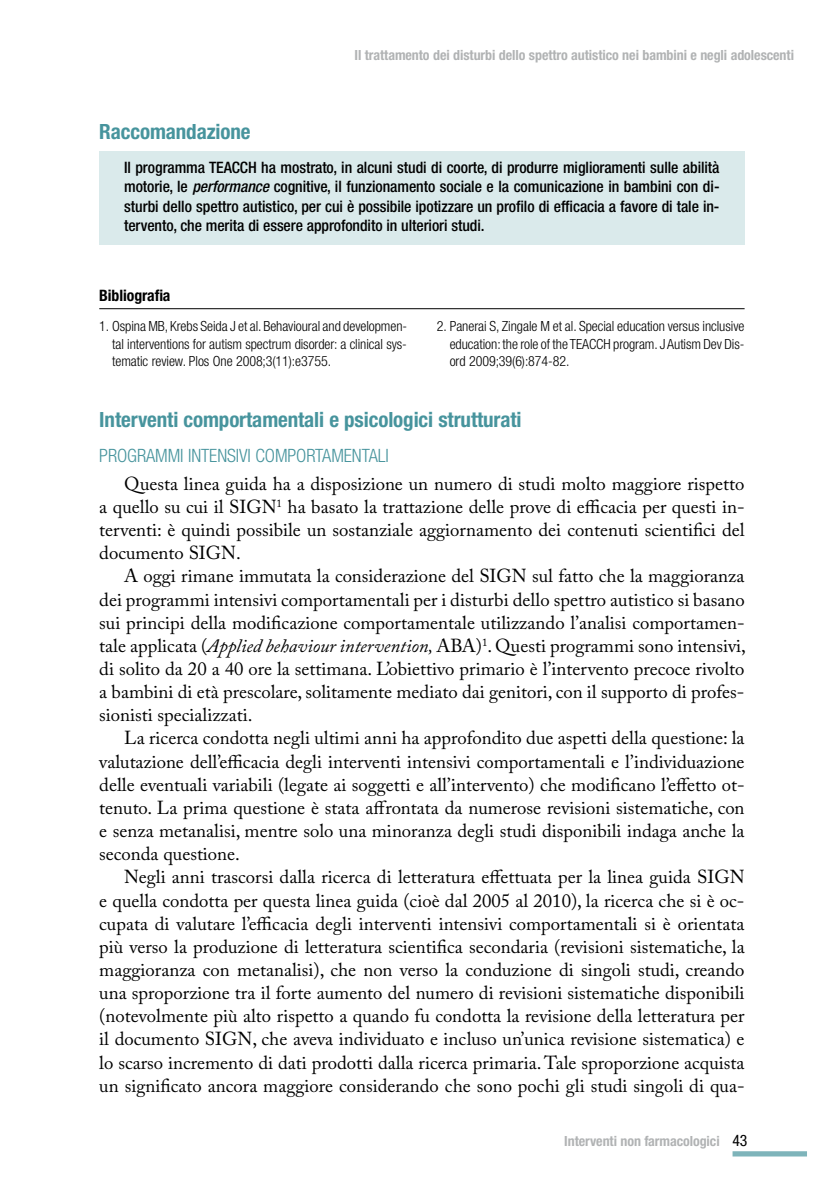
<style>
.page{position:relative;width:829px;height:1191px;background:#fff}
.page>*{position:absolute;margin:0;border:0;box-sizing:border-box;transform-origin:0 0}
.t1{font:700 condensed 21px "Helvetica Neue LT Std";letter-spacing:-.005em;color:#47949d}
.t2{font:18.72px/23.1px "Adobe Caslon Pro";color:#000;text-align:justify}
.t3{font:300 condensed 18.38px "Helvetica Neue LT Std";color:#47949d}
.t4{font:500 condensed 15.75px/19.2px "Helvetica Neue LT Std";letter-spacing:-.005em;color:#000;text-align:justify}
.t5{font:700 condensed 15.75px "Helvetica Neue LT Std";letter-spacing:-.005em;color:#000}
.t6{font:condensed 15.75px "Helvetica Neue LT Std";color:#000}
.t7{font:300 condensed 14px/17.5px "Helvetica Neue LT Std";letter-spacing:-.005em;color:#000;text-align:justify}
.t8{font:700 condensed 14px "Helvetica Neue LT Std";letter-spacing:-.005em;color:#b1b3b4}
.s1{font-style:italic}
</style>
<div class="page">
<div style="left:732px;top:1151px;width:74px;height:5px;background:#7eb4ba"></div>
<div style="left:99px;top:151px;width:645px;height:94px;background:#daeaeb"></div>
<hr style="left:99px;top:308px;width:645px;height:1px;background:#000">
<p class="t8" style="left:354px;top:46px;width:441px">Il trattamento dei disturbi dello spettro autistico nei bambini e negli adolescenti</p>
<p class="t1" style="left:99px;top:119px;width:153px">Raccomandazione</p>
<p class="t4" style="left:124px;top:158px;width:597px">Il programma TEACCH ha mostrato, in alcuni studi di coorte, di produrre miglioramenti sulle abilità motorie, le <span class="s1">performance</span> cognitive, il funzionamento sociale e la comunicazione in bambini con di&shy;sturbi dello spettro autistico, per cui è possibile ipotizzare un profilo di efficacia a favore di tale in&shy;tervento, che merita di essere approfondito in ulteriori studi.</p>
<p class="t5" style="left:99px;top:286px;width:73px">Bibliografia</p>
<p class="t7" style="left:112px;top:317px;width:296px;text-indent:-13px">1. Ospina MB, Krebs Seida J et al. Behavioural and developmen&shy;tal interventions for autism spectrum disorder: a clinical sys&shy;tematic review. Plos One 2008;3(11):e3755.</p>
<p class="t7" style="left:449px;top:317px;width:296px;text-indent:-13px">2. Panerai S, Zingale M et al. Special education versus inclusive education: the role of the TEACCH program. J Autism Dev Dis&shy;ord 2009;39(6):874-82.</p>
<p class="t1" style="left:99px;top:407px;width:424px">Interventi comportamentali e psicologici strutturati</p>
<p class="t3" style="left:99px;top:445px;width:19px">Programmi</p>
<p class="t3" style="left:188px;top:445px;width:8px">intensi</p>
<p class="t3" style="left:239px;top:445px;width:27px">vi comportamentali</p>
<p class="t2" style="left:99px;top:472px;width:646px;text-indent:25px">Questa linea guida ha a disposizione un numero di studi molto maggiore rispetto a quello su cui il SIGN<sup>1</sup> ha basato la trattazione delle prove di efficacia per questi in&shy;terventi: è quindi possibile un sostanziale aggiornamento dei contenuti scientifici del documento SIGN.</p>
<p class="t2" style="left:99px;top:564px;width:648px;text-indent:25px">A oggi rimane immutata la considerazione del SIGN sul fatto che la maggioranza dei programmi intensivi comportamentali per i disturbi dello spettro autistico si basano sui principi della modificazione comportamentale utilizzando l’analisi comportamen&shy;tale applicata (<span class="s1">Applied behaviour intervention,</span> ABA)<sup>1</sup>. Questi programmi sono intensivi, di solito da 20 a 40 ore la settimana. L’obiettivo primario è l’intervento precoce rivolto a bambini di età prescolare, solitamente mediato dai genitori, con il supporto di profes&shy;sionisti specializzati.</p>
<p class="t2" style="left:99px;top:726px;width:646px;text-indent:25px">La ricerca condotta negli ultimi anni ha approfondito due aspetti della questione: la valutazione dell’efficacia degli interventi intensivi comportamentali e l’individuazione delle eventuali variabili (legate ai soggetti e all’intervento) che modificano l’effetto ot&shy;tenuto. La prima questione è stata affrontata da numerose revisioni sistematiche, con e senza metanalisi, mentre solo una minoranza degli studi disponibili indaga anche la seconda questione.</p>
<p class="t2" style="left:99px;top:865px;width:646px;text-indent:25px">Negli anni trascorsi dalla ricerca di letteratura effettuata per la linea guida SIGN e quella condotta per questa linea guida (cioè dal 2005 al 2010), la ricerca che si è oc&shy;cupata di valutare l’efficacia degli interventi intensivi comportamentali si è orientata più verso la produzione di letteratura scientifica secondaria (revisioni sistematiche, la maggioranza con metanalisi), che non verso la conduzione di singoli studi, creando una sproporzione tra il forte aumento del numero di revisioni sistematiche disponibili (notevolmente più alto rispetto a quando fu condotta la revisione della letteratura per il documento SIGN, che aveva individuato e incluso un’unica revisione sistematica) e lo scarso incremento di dati prodotti dalla ricerca primaria. Tale sproporzione acquista un significato ancora maggiore considerando che sono pochi gli studi singoli di qua-</p>
<p class="t8" style="left:564px;top:1133px;width:157px">Interventi non farmacologici</p>
<p class="t6" style="left:732px;top:1131px;width:16px">43</p>
</div>
